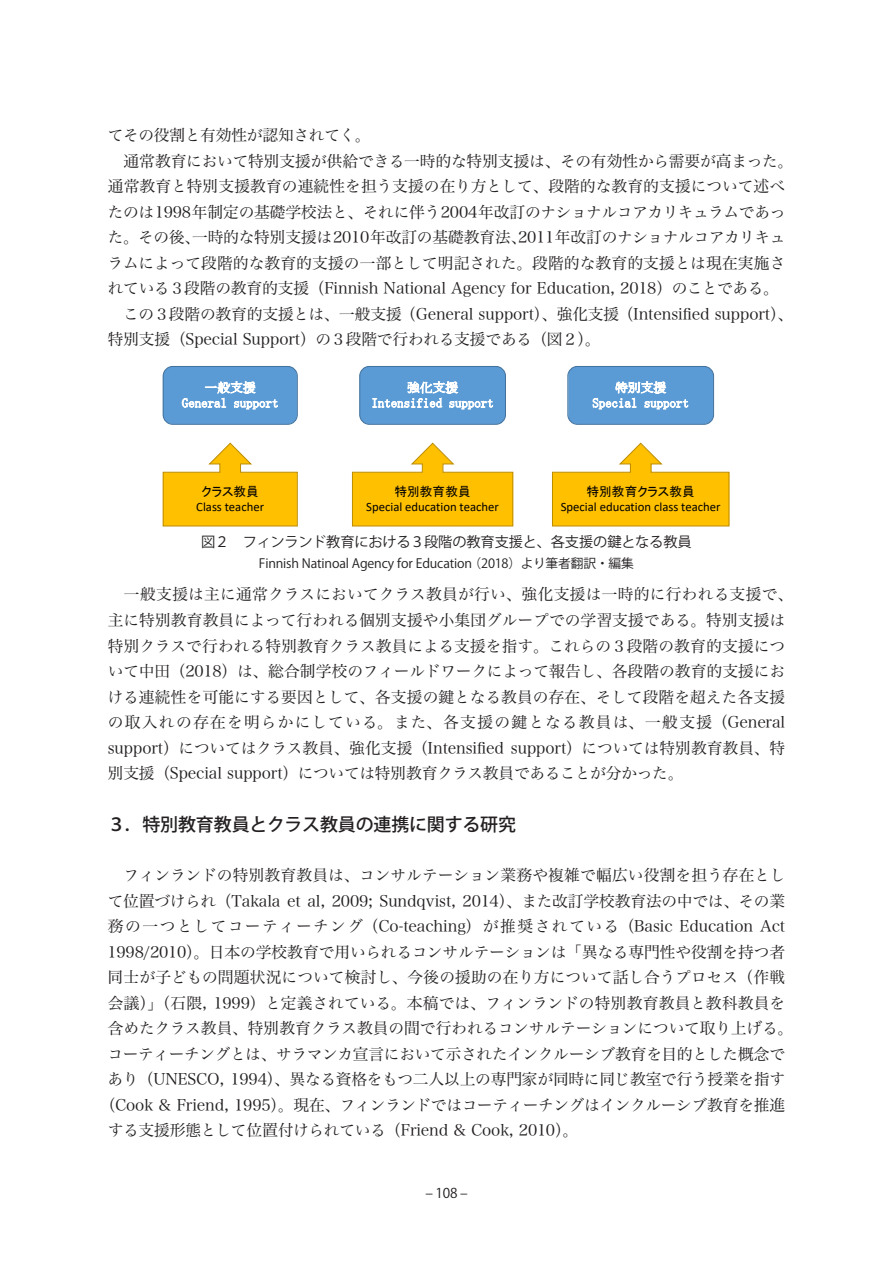
<style>
.page{position:relative;width:893px;height:1263px;background:#fff}
.page>*{position:absolute;margin:0;border:0;box-sizing:border-box;transform-origin:0 0}
.見出し01{font:500 18px "Koz Go Pr 6 N";letter-spacing:-.01em;color:#231f20}
.本文01{font:15.75px/25.5px "Hira Min Pro W3";letter-spacing:-.005em;color:#231f20}
.図表題_本文中{font:14.25px "Koz Go Pr 6 N";letter-spacing:-.015em;color:#231f20}
.t1{font:13.5px "Koz Go Pr 6 N";color:#231f20}
.t2{font:12.75px "MS Mincho";color:#000}
.t3{font:12.75px "Calibri";color:#000}
.図表題_中揃_8pt{font:12.75px "Koz Go Pr 6 N";letter-spacing:-.01em;color:#231f20}
.t4{font:12.75px "MS P Gothic";color:#000}
</style>
<div class="page">
<div style="left:163px;top:366px;width:134px;height:58px;background:#5b9bd5;border-radius:10px"></div>
<div style="left:163px;top:366px;width:135px;height:59px;border:1px solid #41719c;border-radius:10px"></div>
<svg style="left:182px;top:381px;width:96px;height:28px"></svg>
<div style="left:360px;top:366px;width:145px;height:58px;background:#5b9bd5;border-radius:10px"></div>
<div style="left:359px;top:366px;width:147px;height:59px;border:1px solid #41719c;border-radius:10px"></div>
<svg style="left:372px;top:381px;width:121px;height:28px"></svg>
<div style="left:568px;top:366px;width:146px;height:58px;background:#5b9bd5;border-radius:10px"></div>
<div style="left:567px;top:366px;width:147px;height:59px;border:1px solid #41719c;border-radius:10px"></div>
<svg style="left:593px;top:381px;width:95px;height:28px"></svg>
<svg style="left:162px;top:442px;width:136px;height:85px"></svg>
<svg style="left:552px;top:442px;width:178px;height:85px"></svg>
<svg style="left:352px;top:442px;width:162px;height:85px"></svg>
<p class="本文01" style="left:108px;top:121px;width:264px">てその役割と有効性が認知されてく。</p>
<p class="本文01" style="left:108px;top:147px;width:687px">　通常教育において特別支援が供給できる一時的な特別支援は、その有効性から需要が高まった。通常教育と特別支援教育の連続性を担う支援の在り方として、段階的な教育的支援について述べたのは1998年制定の基礎学校法と、それに伴う2004年改訂のナショナルコアカリキュラムであった。その後、一時的な特別支援は2010年改訂の基礎教育法、2011年改訂のナショナルコアカリキュラムによって段階的な教育的支援の一部として明記された。段階的な教育的支援とは現在実施されている3 段階の教育的支援（Finnish National Agency for Education, 2018）のことである。</p>
<p class="本文01" style="left:108px;top:300px;width:687px">　この3 段階の教育的支援とは、一般支援（General support）、強化支援（Intensified support）、特別支援（Special Support）の3 段階で行われる支援である（図2）。</p>
<p class="t4" style="left:394px;top:485px;width:78px">特別教育教員</p>
<p class="t3" style="left:366px;top:498px;width:134px">Special education teacher</p>
<p class="図表題_本文中" style="left:201px;top:534px;width:492px">図2　フィンランド教育における3段階の教育支援と、各支援の鍵となる教員</p>
<p class="図表題_中揃_8pt" style="left:259px;top:556px;width:376px">Finnish Natinoal Agency for Education （2018）より筆者翻訳・編集</p>
<p class="本文01" style="left:108px;top:580px;width:687px">　一般支援は主に通常クラスにおいてクラス教員が行い、強化支援は一時的に行われる支援で、主に特別教育教員によって行われる個別支援や小集団グループでの学習支援である。特別支援は特別クラスで行われる特別教育クラス教員による支援を指す。これらの3 段階の教育的支援について中田（2018）は、総合制学校のフィールドワークによって報告し、各段階の教育的支援における連続性を可能にする要因として、各支援の鍵となる教員の存在、そして段階を超えた各支援の取入れの存在を明らかにしている。また、各支援の鍵となる教員は、一般支援（General support）についてはクラス教員、強化支援（Intensified support）については特別教育教員、特別支援（Special support）については特別教育クラス教員であることが分かった。</p>
<p class="見出し01" style="left:107px;top:814px;width:410px">３．特別教育教員とクラス教員の連携に関する研究</p>
<p class="本文01" style="left:108px;top:861px;width:679px">　フィンランドの特別教育教員は、コンサルテーション業務や複雑で幅広い役割を担う存在とし</p>
<p class="本文01" style="left:108px;top:886px;width:679px">て位置づけられ（Takala et al, 2009; Sundqvist, 2014）、また改訂学校教育法の中では、その業</p>
<p class="本文01" style="left:108px;top:912px;width:679px">務の一つとしてコーティーチング（Co-teaching）が推奨されている（Basic Education Act</p>
<p class="本文01" style="left:108px;top:937px;width:679px">1998/2010）。日本の学校教育で用いられるコンサルテーションは「異なる専門性や役割を持つ者</p>
<p class="本文01" style="left:108px;top:963px;width:679px">同士が子どもの問題状況について検討し、今後の援助の在り方について話し合うプロセス（作戦</p>
<p class="本文01" style="left:108px;top:988px;width:679px">会議）」（石隈, 1999）と定義されている。本稿では、フィンランドの特別教育教員と教科教員を</p>
<p class="本文01" style="left:108px;top:1014px;width:687px">含めたクラス教員、特別教育クラス教員の間で行われるコンサルテーションについて取り上げる。</p>
<p class="本文01" style="left:108px;top:1039px;width:679px">コーティーチングとは、サラマンカ宣言において示されたインクルーシブ教育を目的とした概念で</p>
<p class="本文01" style="left:108px;top:1065px;width:679px">あり（UNESCO, 1994）、異なる資格をもつ二人以上の専門家が同時に同じ教室で行う授業を指す</p>
<p class="本文01" style="left:100px;top:1090px;width:687px">（Cook &amp; Friend, 1995）。現在、フィンランドではコーティーチングはインクルーシブ教育を推進</p>
<p class="本文01" style="left:108px;top:1116px;width:472px">する支援形態として位置付けられている（Friend &amp; Cook, 2010）。</p>
<p class="t4" style="left:586px;top:485px;width:110px">特別教育クラス教員</p>
<p class="t3" style="left:561px;top:498px;width:161px">Special education class teacher</p>
<p class="t4" style="left:201px;top:485px;width:59px">クラス教員</p>
<p class="t3" style="left:196px;top:498px;width:69px">Class teacher</p>
<p class="t2" style="left:207px;top:581px;width:453px">図２．フィンランド教育における3段階の教育的支援と、各支援の鍵となる教員</p>
<p class="t2" style="left:239px;top:611px;width:389px">Finnish Natinoal Agency for Education(2018)より筆者翻訳・編集</p>
<p class="t1" style="left:425px;top:1186px;width:44px">‒ 108 ‒</p>
</div>
